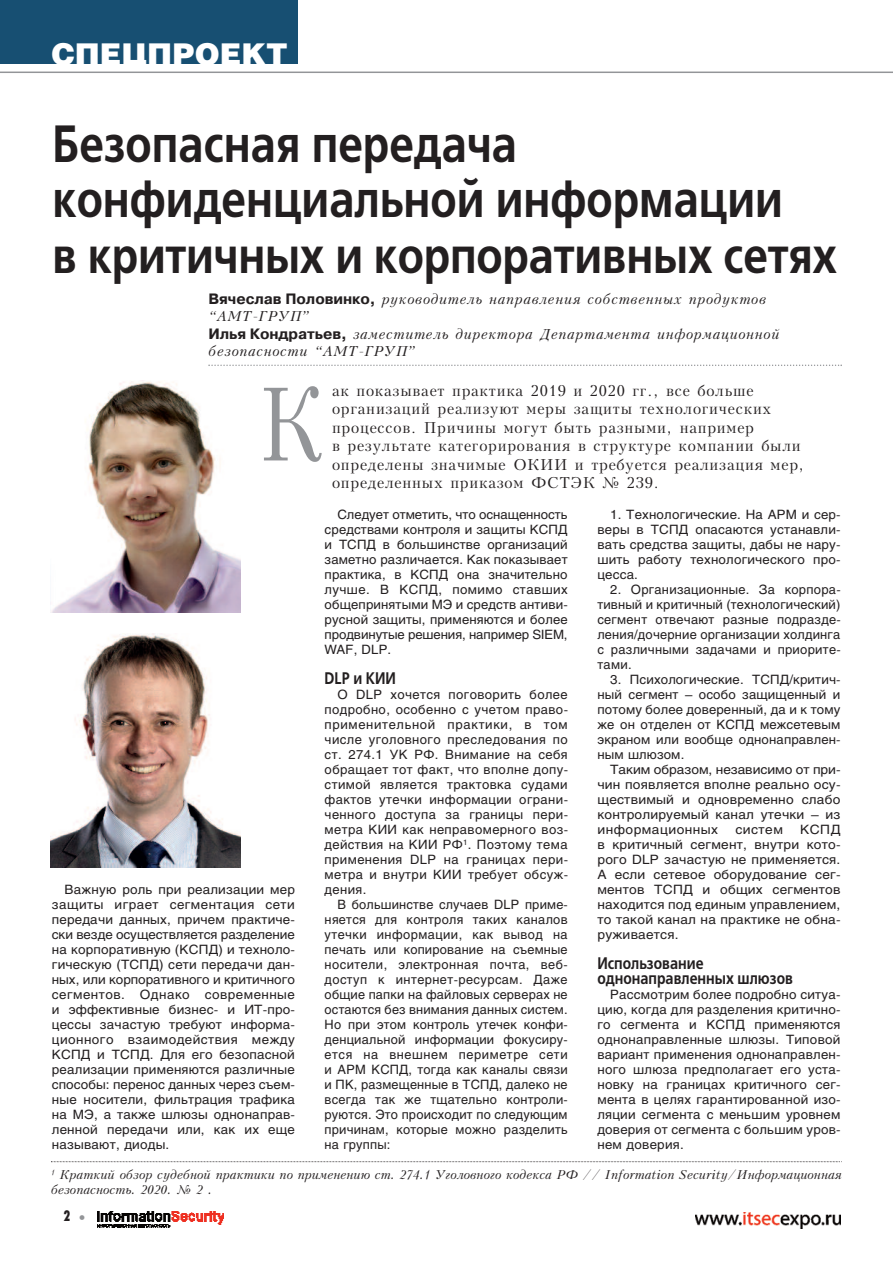
<style>
.page{position:relative;width:893px;height:1263px;background:#fff}
.page>*{position:absolute;margin:0;border:0;box-sizing:border-box;transform-origin:0 0}
.t1{font:100.5px "Kudryashev";color:#939598;scale:.8 1}
.t2{font:600 52.2px/55.5px "Free Set";color:#231f20;scale:.83 1}
.t3{font:600 50.85px "Free Set";letter-spacing:-.005em;color:#231f20;scale:.85 1}
.t4{font:900 30px "Helios";color:#fff}
.t5{font:600 16.8px/15px "Free Set";color:#231f20;scale:.83 1}
.t6{font:15px/18.6px "Kudryashev";letter-spacing:.05em;color:#231f20}
.t7{font:15px "Futura Futuris X Cond";color:#231f20}
.t8{font:italic 13.5px/17.2px "Kudryashev";letter-spacing:.05em;color:#231f20}
.t9{font:12.75px/15px "Helios";letter-spacing:.015em;color:#231f20;text-align:justify}
.t10{font:12.75px/15px "Helios";letter-spacing:.015em;color:#231f20;text-align:justify;scale:1.05 1}
.t11{font:12.75px/15px "Helios";letter-spacing:.015em;color:#231f20;text-align:justify;scale:1.04 1}
.t12{font:12.75px/15px "Helios";letter-spacing:.015em;color:#231f20;text-align:justify;scale:1.07 1}
.t13{font:italic 12px/15px "Kudryashev";color:#231f20}
.s1{font-family:"Pragmatica";font-weight:700;font-style:normal;font-size:15px}
.s2{font-family:"Helios";color:#939598}
</style>
<div class="page">
<img style="left:97px;top:1212px;width:126px;height:15px">
<img style="left:695px;top:1212px;width:146px;height:17px">
<div style="left:0;top:0;width:298px;height:64px;background:#174f72"></div>
<hr style="left:0;top:72px;width:893px;height:1px;background:#939598">
<svg style="left:208px;top:365px;width:634px;height:1px"></svg>
<img style="left:51px;top:380px;width:190px;height:232px">
<img style="left:51px;top:634px;width:190px;height:234px">
<svg style="left:51px;top:1161px;width:791px;height:1px"></svg>
<h3 class="t4" style="left:51px;top:43px;width:238px">СПЕЦПРОЕКТ</h3>
<h2 class="t2" style="left:52px;top:116px;width:882px">Безопасная передача конфиденциальной информации</h2>
<h3 class="t3" style="left:53px;top:226px;width:925px">в критичных и корпоративных сетях</h3>
<p class="t8" style="left:208px;top:291px;width:573px"><span class="s1">Вячеслав Половинко,</span> руководитель направления собственных продуктов “АМТ-ГРУП”<br><span class="s1">Илья Кондратьев,</span> заместитель директора Департамента информационной безопасности “АМТ-ГРУП”</p>
<h1 class="t1" style="left:258px;top:367px;width:82px">К</h1>
<p class="t6" style="left:332px;top:381px;width:474px">ак показывает практика 2019 и 2020 гг., все больше организаций реализуют меры защиты технологических процессов. Причины могут быть разными, например<br>в результате категорирования в структуре компании были определены значимые ОКИИ и требуется реализация мер,</p>
<p class="t6" style="left:332px;top:474px;width:329px">определенных приказом ФСТЭК № 239.</p>
<p class="t10" style="left:52px;top:883px;width:233px;text-indent:13px">Важную роль при реализации мер защиты играет сегментация сети передачи данных, причем практиче&shy;ски везде осуществляется разделение на корпоративную (КСПД) и техноло&shy;гическую (ТСПД) сети передачи дан&shy;ных, или корпоративного и критичного сегментов. Однако современные и эффективные бизнес- и ИТ-про&shy;цессы зачастую требуют информа&shy;ционного взаимодействия между КСПД и ТСПД. Для его безопасной реализации применяются различные способы: перенос данных через съем&shy;ные носители, фильтрация трафика на МЭ, а также шлюзы однонаправ&shy;ленной передачи или, как их еще называют, диоды.</p>
<p class="t9" style="left:325px;top:508px;width:245px;text-indent:13px">Следует отметить, что оснащенность средствами контроля и защиты КСПД и ТСПД в большинстве организаций заметно различается. Как показывает практика, в КСПД она значительно лучше. В КСПД, помимо ставших общепринятыми МЭ и средств антиви&shy;русной защиты, применяются и более продвинутые решения, например SIEM, WAF, DLP.</p>
<h3 class="t5" style="left:325px;top:671px;width:88px">DLP и КИИ</h3>
<p class="t9" style="left:325px;top:688px;width:245px;text-indent:13px">О DLP хочется поговорить более подробно, особенно с учетом право&shy;применительной практики, в том числе уголовного преследования по ст. 274.1 УК РФ. Внимание на себя обращает тот факт, что вполне допу&shy;стимой является трактовка судами фактов утечки информации ограни&shy;ченного доступа за границы пери&shy;метра КИИ как неправомерного воз&shy;действия на КИИ РФ<sup>1</sup>. Поэтому тема применения DLP на границах пери&shy;метра и внутри КИИ требует обсуж&shy;дения.</p>
<p class="t9" style="left:325px;top:898px;width:245px;text-indent:13px">В большинстве случаев DLP приме&shy;няется для контроля таких каналов утечки информации, как вывод на печать или копирование на съемные носители, электронная почта, веб&shy;доступ к интернет-ресурсам. Даже общие папки на файловых серверах не остаются без внимания данных систем.<br>Но при этом контроль утечек конфи&shy;денциальной информации фокусиру&shy;ется на внешнем периметре сети и АРМ КСПД, тогда как каналы связи и ПК, размещенные в ТСПД, далеко не всегда так же тщательно контроли&shy;руются. Это происходит по следующим причинам, которые можно разделить на группы:</p>
<p class="t11" style="left:597px;top:508px;width:235px;text-indent:13px">1. Технологические. На АРМ и сер&shy;веры в ТСПД опасаются устанавли&shy;вать средства защиты, дабы не нару&shy;шить работу технологического про&shy;цесса.</p>
<p class="t9" style="left:597px;top:583px;width:245px;text-indent:13px">2. Организационные. За корпора&shy;тивный и критичный (технологический) сегмент отвечают разные подразде&shy;ления/дочерние организации холдинга с различными задачами и приорите&shy;тами.</p>
<p class="t9" style="left:597px;top:673px;width:245px;text-indent:13px">3. Психологические. ТСПД/критич&shy;ный сегмент – особо защищенный и потому более доверенный, да и к тому же он отделен от КСПД межсетевым экраном или вообще однонаправлен&shy;ным шлюзом.</p>
<p class="t12" style="left:597px;top:763px;width:229px;text-indent:13px">Таким образом, независимо от при&shy;чин появляется вполне реально осу&shy;ществимый и одновременно слабо контролируемый канал утечки – из информационных</p>
<p class="t12" style="left:597px;top:823px;width:229px;text-indent:203px">КСПД в критичный сегмент, внутри кото&shy;рого DLP зачастую не применяется.<br>А если сетевое оборудование сег&shy;ментов ТСПД и общих сегментов находится под единым управлением, то такой канал на практике не обна&shy;руживается.</p>
<h3 class="t5" style="left:597px;top:956px;width:237px">Использование однонаправленных шлюзов</h3>
<p class="t11" style="left:597px;top:988px;width:235px;text-indent:13px">Рассмотрим более подробно ситуа&shy;цию, когда для разделения критично&shy;го сегмента и КСПД применяются однонаправленные шлюзы. Типовой вариант применения однонаправлен&shy;ного шлюза предполагает его уста&shy;новку на границах критичного сег&shy;мента в целях гарантированной изо&shy;ляции сегмента с меньшим уровнем доверия от сегмента с большим уров&shy;нем доверия.</p>
<p class="t12" style="left:735px;top:823px;width:46px">систем</p>
<p class="t13" style="left:51px;top:1167px;width:792px"><sup>1</sup> Краткий обзор судебной практики по применению ст. 274.1 Уголовного кодекса РФ // Information Security/Информационная безопасность. 2020. № 2 .</p>
<p class="t7" style="left:64px;top:1211px;width:23px">2 <span class="s2">•</span></p>
</div>
